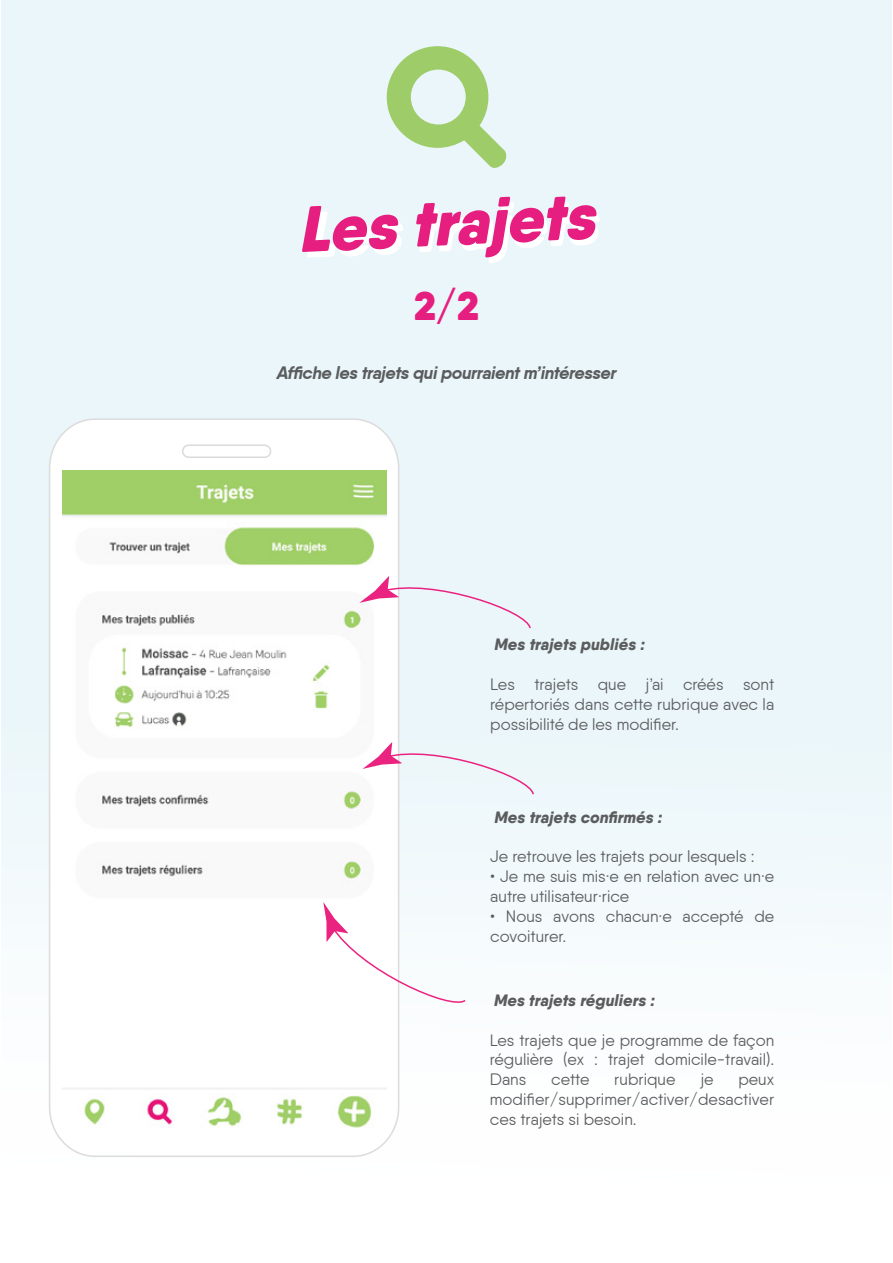
<style>
.page{position:relative;width:893px;height:1263px;background:#fff}
.page>*{position:absolute;margin:0;border:0;box-sizing:border-box;transform-origin:0 0}
.t1{font:900 40.5px "Qanelas Soft";color:#e51e80}
.t2{font:italic 700 18px "Qanelas Soft";letter-spacing:-.025em;color:#5b5c5e}
.t3{font:16.5px/19.8px "Qanelas Soft";color:#5b5c5e;text-align:justify}
.t4{font:italic 800 16.5px "Qanelas Soft";color:#5b5c5e}
</style>
<div class="page">
<div style="left:1px;top:0;width:891px;height:1263px;background:linear-gradient(to bottom,#e4f3f9,#fbfdfe)"></div>
<svg style="left:387px;top:46px;width:120px;height:122px;background:#c7e2b7"></svg>
<svg style="left:302px;top:206px;width:102px;height:52px"></svg>
<svg style="left:416px;top:197px;width:184px;height:66px"></svg>
<div style="left:50px;top:419px;width:349px;height:737px;background:#fff;border-radius:47px"></div>
<div style="left:182px;top:444px;width:89px;height:14px;border:2px solid #dcdcdc;border-radius:6px"></div>
<img style="left:62px;top:471px;width:324px;height:657px">
<svg style="left:359px;top:576px;width:173px;height:54px"></svg>
<svg style="left:362px;top:742px;width:173px;height:54px"></svg>
<svg style="left:323px;top:902px;width:144px;height:109px"></svg>
<h1 class="t1" style="left:414px;top:280px;width:66px">2/2</h1>
<p class="t2" style="left:277px;top:361px;width:341px">Affiche les trajets qui pourraient m’intéresser</p>
<p class="t4" style="left:494px;top:634px;width:152px">Mes trajets publiés :</p>
<p class="t3" style="left:490px;top:674px;width:285px">Les trajets que j’ai créés sont répertoriés dans cette rubrique avec la possibilité de les modifier.</p>
<p class="t4" style="left:494px;top:806px;width:170px">Mes trajets confirmés :</p>
<p class="t3" style="left:490px;top:846px;width:266px">Je retrouve les trajets pour lesquels :</p>
<p class="t3" style="left:490px;top:866px;width:285px">• Je me suis mis·e en relation avec un·e autre utilisateur·rice</p>
<p class="t3" style="left:490px;top:906px;width:285px">• Nous avons chacun·e accepté de covoiturer.</p>
<p class="t4" style="left:494px;top:990px;width:163px">Mes trajets réguliers :</p>
<p class="t3" style="left:490px;top:1030px;width:286px">Les trajets que je programme de façon régulière (ex : trajet domicile-travail).<br>Dans</p>
<p class="t3" style="left:551px;top:1069px;width:40px">cette</p>
<p class="t3" style="left:614px;top:1069px;width:63px">rubrique</p>
<p class="t3" style="left:700px;top:1069px;width:15px">je</p>
<p class="t3" style="left:490px;top:1069px;width:286px;text-indent:248px">peux modifier/supprimer/activer/desactiver ces trajets si besoin.</p>
</div>
